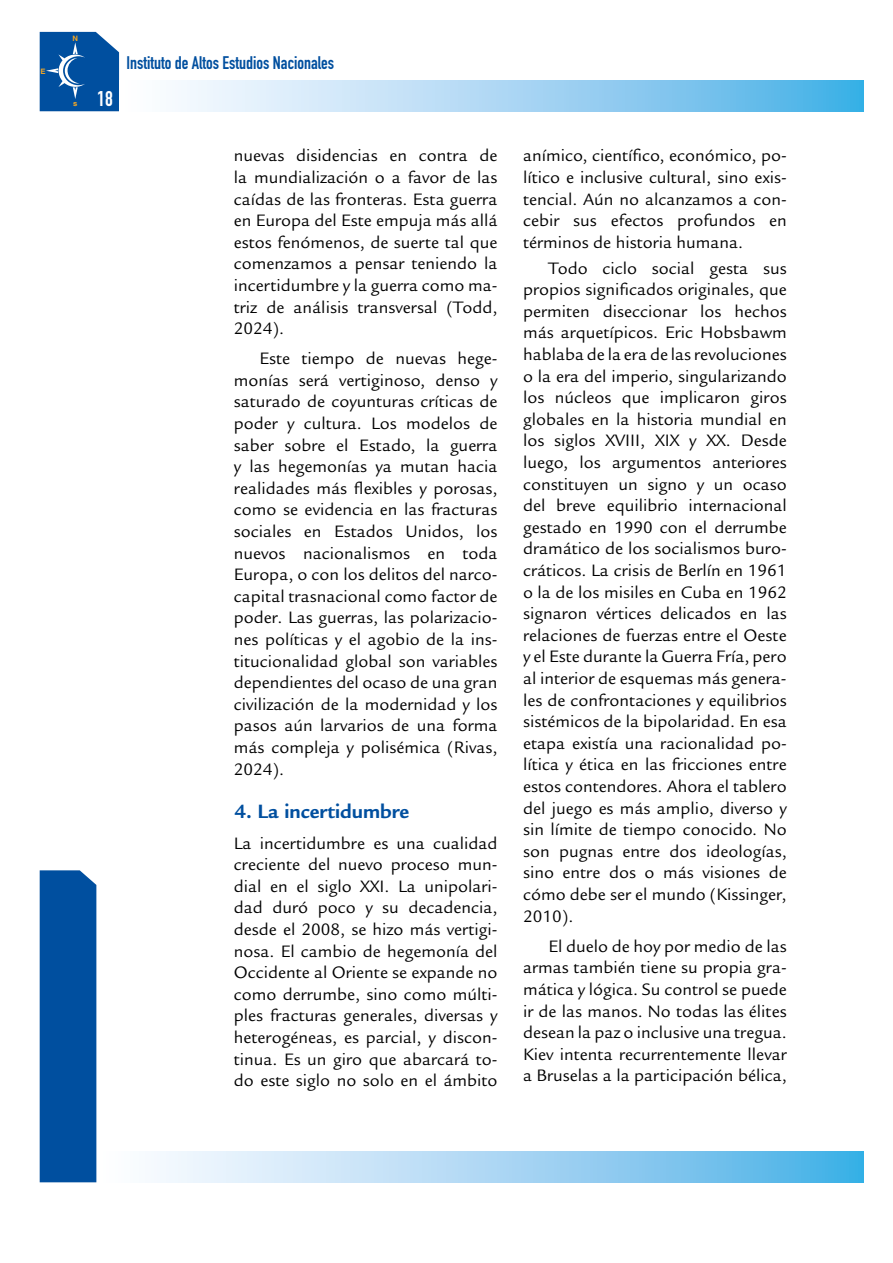
<style>
.page{position:relative;width:893px;height:1263px;background:#fff}
.page>*{position:absolute;margin:0;border:0;box-sizing:border-box;transform-origin:0 0}
.t1{font:700 21px "Legacy Sans Std";color:#004f9f}
.t2{font:21px "DIN Engschrift Std";color:#fff}
.t3{font:18px/21.6px "Legacy Sans Std";color:#000;text-align:justify}
.t4{font:18px "DIN Engschrift Std";color:#004f9f}
.t5{font:700 7.5px "Helvetica";color:#f7a823}
</style>
<div class="page">
<svg style="left:178px;top:81px;width:686px;height:30px;background:#a3d4f2"></svg>
<svg style="left:96px;top:1152px;width:768px;height:30px;background:#a9d7f3"></svg>
<div style="left:40px;top:870px;width:56px;height:312px;background:#004f9f"></div>
<svg style="left:40px;top:32px;width:79px;height:79px;background:#185fa8"></svg>
<p class="t5" style="left:40px;top:66px;width:7px">E</p>
<p class="t5" style="left:73px;top:34px;width:7px">N</p>
<p class="t5" style="left:73px;top:99px;width:6px">s</p>
<p class="t2" style="left:97px;top:87px;width:17px">18</p>
<p class="t4" style="left:126px;top:52px;width:209px">Instituto de Altos Estudios Nacionales</p>
<p class="t3" style="left:234px;top:145px;width:265px">nuevas disidencias en contra de la mundialización o a favor de las caídas de las fronteras. Esta guerra en Europa del Este empuja más allá estos fenómenos, de suerte tal que comenzamos a pensar teniendo la incertidumbre y la guerra como ma&shy;triz de análisis transversal (Todd, 2024).</p>
<p class="t3" style="left:234px;top:348px;width:265px;text-indent:26px">Este tiempo de nuevas hege&shy;monías será vertiginoso, denso y saturado de coyunturas críticas de poder y cultura. Los modelos de saber sobre el Estado, la guerra y las hegemonías ya mutan hacia realidades más flexibles y porosas, como se evidencia en las fracturas sociales en Estados Unidos, los nuevos nacionalismos en toda Europa, o con los delitos del narco&shy;capital trasnacional como factor de poder. Las guerras, las polarizacio&shy;nes políticas y el agobio de la ins&shy;titucionalidad global son variables dependientes del ocaso de una gran civilización de la modernidad y los pasos aún larvarios de una forma más compleja y polisémica (Rivas, 2024).</p>
<p class="t1" style="left:234px;top:800px;width:176px">4. La incertidumbre</p>
<p class="t3" style="left:234px;top:832px;width:265px">La incertidumbre es una cualidad creciente del nuevo proceso mun&shy;dial en el siglo XXI. La unipolari&shy;dad duró poco y su decadencia, desde el 2008, se hizo más vertigi&shy;nosa. El cambio de hegemonía del Occidente al Oriente se expande no como derrumbe, sino como múlti&shy;ples fracturas generales, diversas y heterogéneas, es parcial, y discon&shy;tinua. Es un giro que abarcará to&shy;do este siglo no solo en el ámbito</p>
<p class="t3" style="left:523px;top:145px;width:265px">anímico, científico, económico, po&shy;lítico e inclusive cultural, sino exis&shy;tencial. Aún no alcanzamos a con&shy;cebir sus efectos profundos en términos de historia humana.</p>
<p class="t3" style="left:523px;top:257px;width:265px;text-indent:26px">Todo ciclo social gesta sus propios significados originales, que permiten diseccionar los hechos más arquetípicos. Eric Hobsbawm hablaba de la era de las revoluciones o la era del imperio, singularizando los núcleos que implicaron giros globales en la historia mundial en los siglos XVIII, XIX y XX. Desde luego, los argumentos anteriores constituyen un signo y un ocaso del breve equilibrio internacional gestado en 1990 con el derrumbe dramático de los socialismos buro&shy;cráticos. La crisis de Berlín en 1961 o la de los misiles en Cuba en 1962 signaron vértices delicados en las relaciones de fuerzas entre el Oeste y el Este durante la Guerra Fría, pero al interior de esquemas más genera&shy;les de confrontaciones y equilibrios sistémicos de la bipolaridad. En esa etapa existía una racionalidad po&shy;lítica y ética en las fricciones entre estos contendores. Ahora el tablero del juego es más amplio, diverso y sin límite de tiempo conocido. No son pugnas entre dos ideologías, sino entre dos o más visiones de cómo debe ser el mundo (Kissinger, 2010).</p>
<p class="t3" style="left:523px;top:935px;width:265px;text-indent:26px">El duelo de hoy por medio de las armas también tiene su propia gra&shy;mática y lógica. Su control se puede ir de las manos. No todas las élites desean la paz o inclusive una tregua.<br>Kiev intenta recurrentemente llevar a Bruselas a la participación bélica,</p>
</div>
